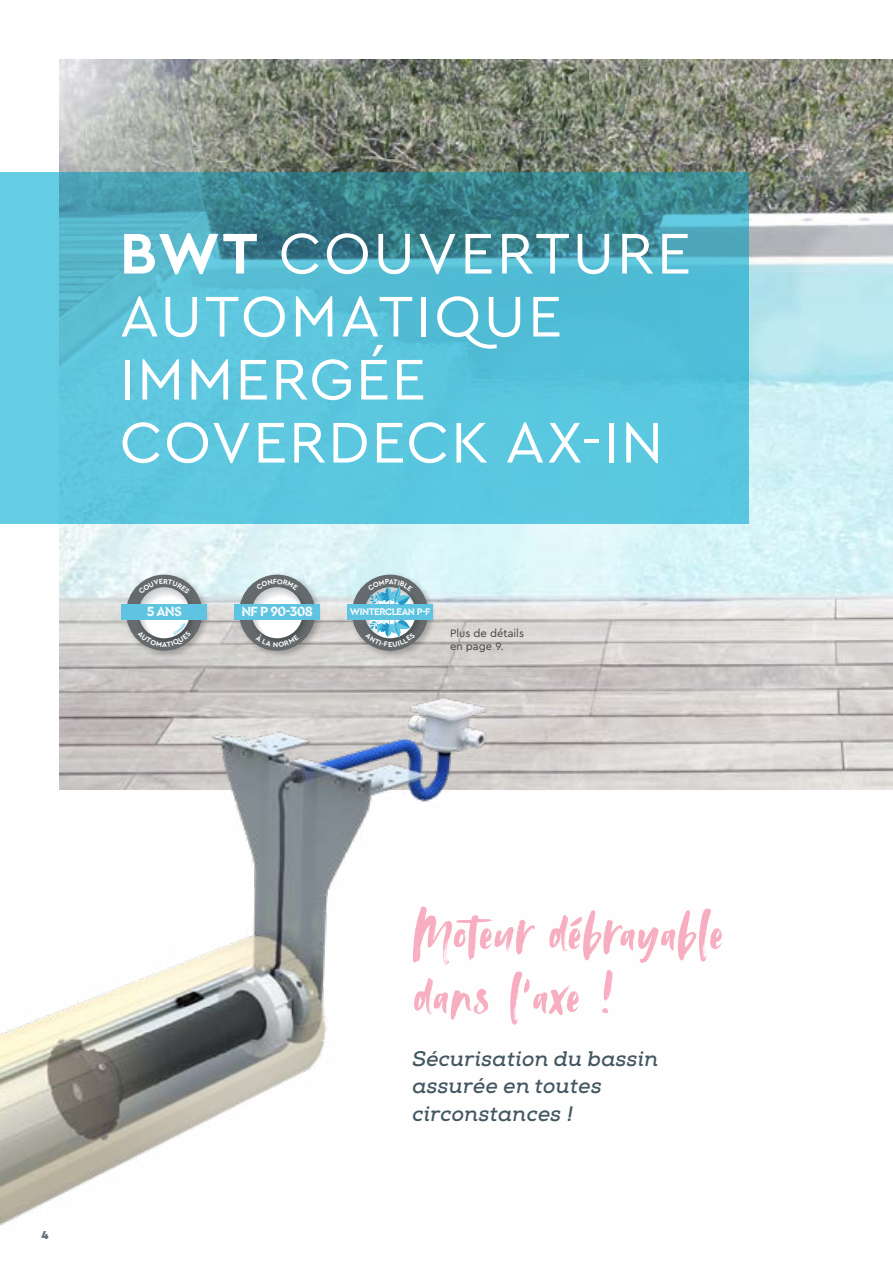
<style>
.page{position:relative;width:893px;height:1263px;background:#fff}
.page>*{position:absolute;margin:0;border:0;box-sizing:border-box;transform-origin:0 0}
.t1{font:60px/63px "Cera PRO";letter-spacing:.03em;color:#fff}
.t2{font:60px/63px "Avallon";letter-spacing:.02em;color:#f7aec1}
.t3{font:italic 700 21px/27.3px "Nexa Slab";letter-spacing:.015em;color:#435761}
.t4{font:700 13.95px "Cera Stencil PRO";letter-spacing:-.05em;color:#fff}
.t5{font:900 12px "Cera PRO";color:#606a70}
.t6{font:11.25px/12.3px "Cera PRO";color:#414042}
.t7{font:700 10.05px "Cera Stencil PRO";letter-spacing:-.05em;color:#fff}
.s1{font-weight:700}
</style>
<div class="page">
<img style="left:60px;top:60px;width:833px;height:729px">
<svg style="left:0;top:172px;width:748px;height:352px;background:#54b8cd"></svg>
<img style="left:234px;top:570px;width:89px;height:89px">
<div style="left:235px;top:604px;width:85px;height:16px;background:#5ec4e1"></div>
<img style="left:347px;top:570px;width:89px;height:89px">
<div style="left:348px;top:604px;width:85px;height:16px;background:#5ec4e1"></div>
<img style="left:121px;top:570px;width:89px;height:89px">
<div style="left:122px;top:604px;width:85px;height:16px;background:#5ec4e1"></div>
<img style="left:0;top:678px;width:725px;height:548px">
<svg style="left:239px;top:575px;width:76px;height:76px"></svg>
<svg style="left:352px;top:575px;width:76px;height:76px"></svg>
<svg style="left:126px;top:575px;width:76px;height:76px"></svg>
<h1 class="t1" style="left:120px;top:219px;width:573px"><span class="s1">BWT</span> COUVERTURE<br>AUTOMATIQUE<br>IMMERGÉE<br>COVERDECK AX-IN</h1>
<p class="t4" style="left:147px;top:602px;width:37px">5 ANS</p>
<p class="t4" style="left:241px;top:602px;width:73px">NF P 90-308</p>
<p class="t7" style="left:350px;top:605px;width:82px">WINTERCLEAN P-F</p>
<p class="t6" style="left:450px;top:627px;width:75px">Plus de détails en page 9.</p>
<p class="t5" style="left:41px;top:1227px;width:9px">4</p>
<h1 class="t2" style="left:412px;top:906px;width:312px">Moteur débrayable dans l'axe !</h1>
<p class="t3" style="left:412px;top:1046px;width:247px">Sécurisation du bassin assurée en toutes circonstances !</p>
</div>
